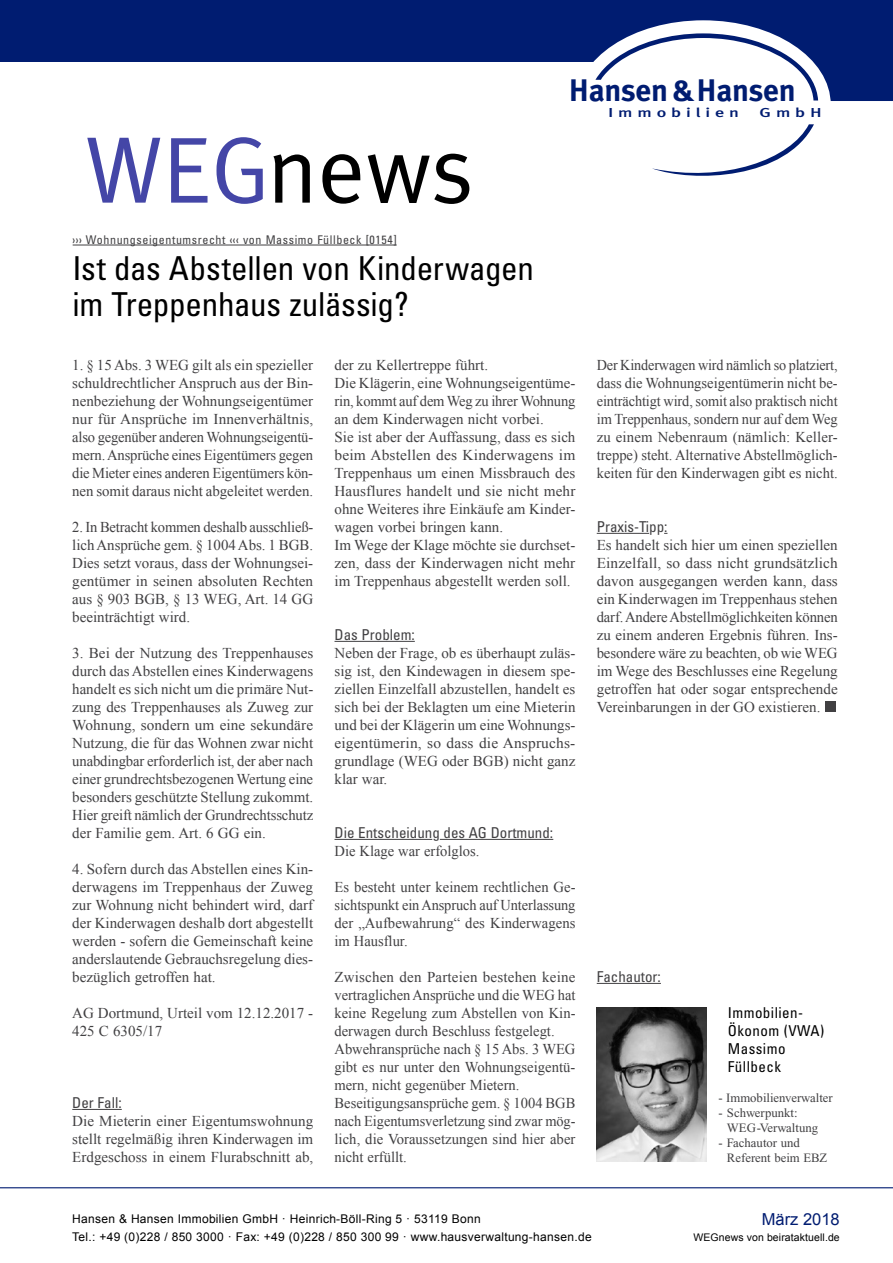
<style>
.page{position:relative;width:893px;height:1263px;background:#fff}
.page>*{position:absolute;margin:0;border:0;box-sizing:border-box;transform-origin:0 0}
.t1{font:94.5px "Meta";color:#000}
.t2{font:condensed 33px/36px "Univers";letter-spacing:-.005em;color:#000}
.t3{font:700 31.2px "Meta Plus";letter-spacing:-.01em;color:#001c71}
.t4{font:16.5px "Arial";color:#001c71}
.t5{font:15px/18px "Times New Roman";color:#414042;text-align:justify}
.t6{font:15px/18px "Times New Roman";color:#414042;text-align:justify;scale:.95 1}
.t7{font:condensed 15px "Univers";color:#414042}
.t8{font:condensed 15px/18px "Univers";letter-spacing:.03em;color:#000}
.t9{font:500 13.05px "Meta Plus";letter-spacing:.265em;color:#001c71;scale:1.4 1}
.t10{font:12.75px/15px "Times New Roman";color:#414042}
.t11{font:12px/18px "Arial";letter-spacing:.025em;color:#000}
.t12{font:condensed 12px "Univers";letter-spacing:.05em;color:#414042}
.t13{font:10.5px "Arial";letter-spacing:.01em;color:#000}
.s1{color:#4446a7}
</style>
<div class="page">
<div style="left:0;top:0;width:893px;height:61px;background:#001c71"></div>
<svg style="left:576px;top:20px;width:317px;height:156px"></svg>
<hr style="left:0;top:1187px;width:893px;height:1px;background:#001c71">
<img style="left:597px;top:1007px;width:110px;height:155px">
<hr style="left:597px;top:983px;width:64px;height:1px;background:#414042">
<hr style="left:72px;top:1109px;width:50px;height:1px;background:#414042">
<hr style="left:334px;top:641px;width:81px;height:1px;background:#414042">
<hr style="left:334px;top:839px;width:98px;height:1px;background:#414042">
<hr style="left:440px;top:839px;width:113px;height:1px;background:#414042">
<hr style="left:73px;top:245px;width:324px;height:1px;background:#414042">
<hr style="left:597px;top:533px;width:52px;height:1px;background:#414042">
<div style="left:826px;top:701px;width:10px;height:11px;background:#414042"></div>
<h3 class="t3" style="left:569px;top:72px;width:228px">Hansen&amp; Hansen</h3>
<h1 class="t1" style="left:85px;top:115px;width:390px"><span class="s1">WEG</span>news</h1>
<p class="t12" style="left:73px;top:232px;width:325px">››› Wohnungseigentumsrecht ‹‹‹ von Massimo Füllbeck [0154]</p>
<h2 class="t2" style="left:72px;top:250px;width:463px">Ist das Abstellen von Kinderwagen im Treppenhaus zulässig?</h2>
<p class="t5" style="left:72px;top:356px;width:243px">1. § 15 Abs. 3 WEG gilt als ein spezieller schuldrechtlicher Anspruch aus der Bin&shy;nenbeziehung der Wohnungseigentümer nur für Ansprüche im Innenverhältnis, also gegenüber anderen Wohnungseigentü&shy;mern. Ansprüche eines Eigentümers gegen die Mieter eines anderen Eigentümers kön&shy;nen somit daraus nicht abgeleitet werden.</p>
<p class="t5" style="left:72px;top:518px;width:243px">2. In Betracht kommen deshalb ausschließ&shy;lich Ansprüche gem. § 1004 Abs. 1 BGB.<br>Dies setzt voraus, dass der Wohnungsei&shy;gentümer in seinen absoluten Rechten aus § 903 BGB, § 13 WEG, Art. 14 GG beeinträchtigt wird.</p>
<p class="t5" style="left:72px;top:644px;width:243px">3. Bei der Nutzung des Treppenhauses durch das Abstellen eines Kinderwagens handelt es sich nicht um die primäre Nut&shy;zung des Treppenhauses als Zuweg zur Wohnung, sondern um eine sekundäre Nutzung, die für das Wohnen zwar nicht unabdingbar erforderlich ist, der aber nach einer grundrechtsbezogenen Wertung eine besonders geschützte Stellung zukommt.<br>Hier greift nämlich der Grundrechtsschutz der Familie gem. Art. 6 GG ein.</p>
<p class="t5" style="left:72px;top:860px;width:242px">4. Sofern durch das Abstellen eines Kin&shy;derwagens im Treppenhaus der Zuweg zur Wohnung nicht behindert wird, darf der Kinderwagen deshalb dort abgestellt werden - sofern die Gemeinschaft keine anderslautende Gebrauchsregelung dies&shy;bezüglich getroffen hat.</p>
<p class="t5" style="left:72px;top:1004px;width:242px">AG Dortmund, Urteil vom 12.12.2017 -<br>425 C 6305/17</p>
<p class="t7" style="left:72px;top:1093px;width:51px">Der Fall:</p>
<p class="t5" style="left:72px;top:1112px;width:242px">Die Mieterin einer Eigentumswohnung stellt regelmäßig ihren Kinderwagen im Erdgeschoss in einem Flurabschnitt ab,</p>
<p class="t5" style="left:334px;top:356px;width:242px;text-align:left">der zu Kellertreppe führt.<br>Die Klägerin, eine Wohnungseigentüme&shy;rin, kommt auf dem Weg zu ihrer Wohnung an dem Kinderwagen nicht vorbei.<br>Sie ist aber der Auffassung, dass es sich beim Abstellen des Kinderwagens im Treppenhaus um einen Missbrauch des Hausflures handelt und sie nicht mehr ohne Weiteres ihre Einkäufe am Kinder&shy;wagen vorbei bringen kann.<br>Im Wege der Klage möchte sie durchset&shy;zen, dass der Kinderwagen nicht mehr im Treppenhaus abgestellt werden soll.</p>
<p class="t7" style="left:334px;top:625px;width:82px">Das Problem:</p>
<p class="t5" style="left:334px;top:644px;width:242px">Neben der Frage, ob es überhaupt zuläs&shy;sig ist, den Kindewagen in diesem spe&shy;ziellen Einzelfall abzustellen, handelt es sich bei der Beklagten um eine Mieterin und bei der Klägerin um eine Wohnungs&shy;eigentümerin, so dass die Anspruchs&shy;grundlage (WEG oder BGB) nicht ganz klar war.</p>
<p class="t7" style="left:334px;top:823px;width:220px">Die Entscheidung des AG Dortmund:</p>
<p class="t5" style="left:334px;top:842px;width:146px">Die Klage war erfolglos.</p>
<p class="t5" style="left:334px;top:878px;width:243px">Es besteht unter keinem rechtlichen Ge&shy;sichtspunkt ein Anspruch auf Unterlassung der „Aufbewahrung“ des Kinderwagens im Hausflur.</p>
<p class="t5" style="left:334px;top:968px;width:243px;text-align:left">Zwischen den Parteien bestehen keine vertraglichen Ansprüche und die WEG hat keine Regelung zum Abstellen von Kin&shy;derwagen durch Beschluss festgelegt.<br>Abwehransprüche nach § 15 Abs. 3 WEG gibt es nur unter den Wohnungseigentü&shy;mern, nicht gegenüber Mietern.<br>Beseitigungsansprüche gem. § 1004 BGB nach Eigentumsverletzung sind zwar mög&shy;lich, die Voraussetzungen sind hier aber nicht erfüllt.</p>
<p class="t9" style="left:608px;top:105px;width:95px">Immobilien</p>
<p class="t9" style="left:760px;top:105px;width:46px">GmbH</p>
<p class="t6" style="left:597px;top:356px;width:255px">Der Kinderwagen wird nämlich so platziert, dass die Wohnungseigentümerin nicht be&shy;einträchtigt wird, somit also praktisch nicht im Treppenhaus, sondern nur auf dem Weg zu einem Nebenraum (nämlich: Keller&shy;treppe) steht. Alternative Abstellmöglich&shy;keiten für den Kinderwagen gibt es nicht.</p>
<p class="t7" style="left:597px;top:517px;width:72px">Praxis-Tipp:</p>
<p class="t5" style="left:597px;top:536px;width:243px">Es handelt sich hier um einen speziellen Einzelfall, so dass nicht grundsätzlich davon ausgegangen werden kann, dass ein Kinderwagen im Treppenhaus stehen darf. Andere Abstellmöglichkeiten können zu einem anderen Ergebnis führen. Ins&shy;besondere wäre zu beachten, ob wie WEG im Wege des Beschlusses eine Regelung getroffen hat oder sogar entsprechende Vereinbarungen in der GO existieren.</p>
<p class="t7" style="left:597px;top:967px;width:66px">Fachautor:</p>
<p class="t8" style="left:728px;top:1003px;width:98px">Immobilien-<br>Ökonom (VWA)<br>Massimo<br>Füllbeck</p>
<p class="t10" style="left:718px;top:1090px;width:116px">- Immobilienverwalter</p>
<p class="t10" style="left:727px;top:1105px;width:93px;text-indent:-9px">- Schwerpunkt:<br>WEG-Verwaltung</p>
<p class="t10" style="left:727px;top:1135px;width:102px;text-indent:-9px">- Fachautor und<br>Referent beim EBZ</p>
<p class="t11" style="left:72px;top:1210px;width:521px">Hansen &amp; Hansen Immobilien GmbH · Heinrich-Böll-Ring 5 · 53119 Bonn<br>Tel.: +49 (0)228 / 850 3000 · Fax: +49 (0)228 / 850 300 99 · www.hausverwaltung-hansen.de</p>
<p class="t4" style="left:762px;top:1208px;width:79px">März 2018</p>
<p class="t13" style="left:693px;top:1230px;width:148px">WEGnews von beirataktuell.de</p>
</div>
